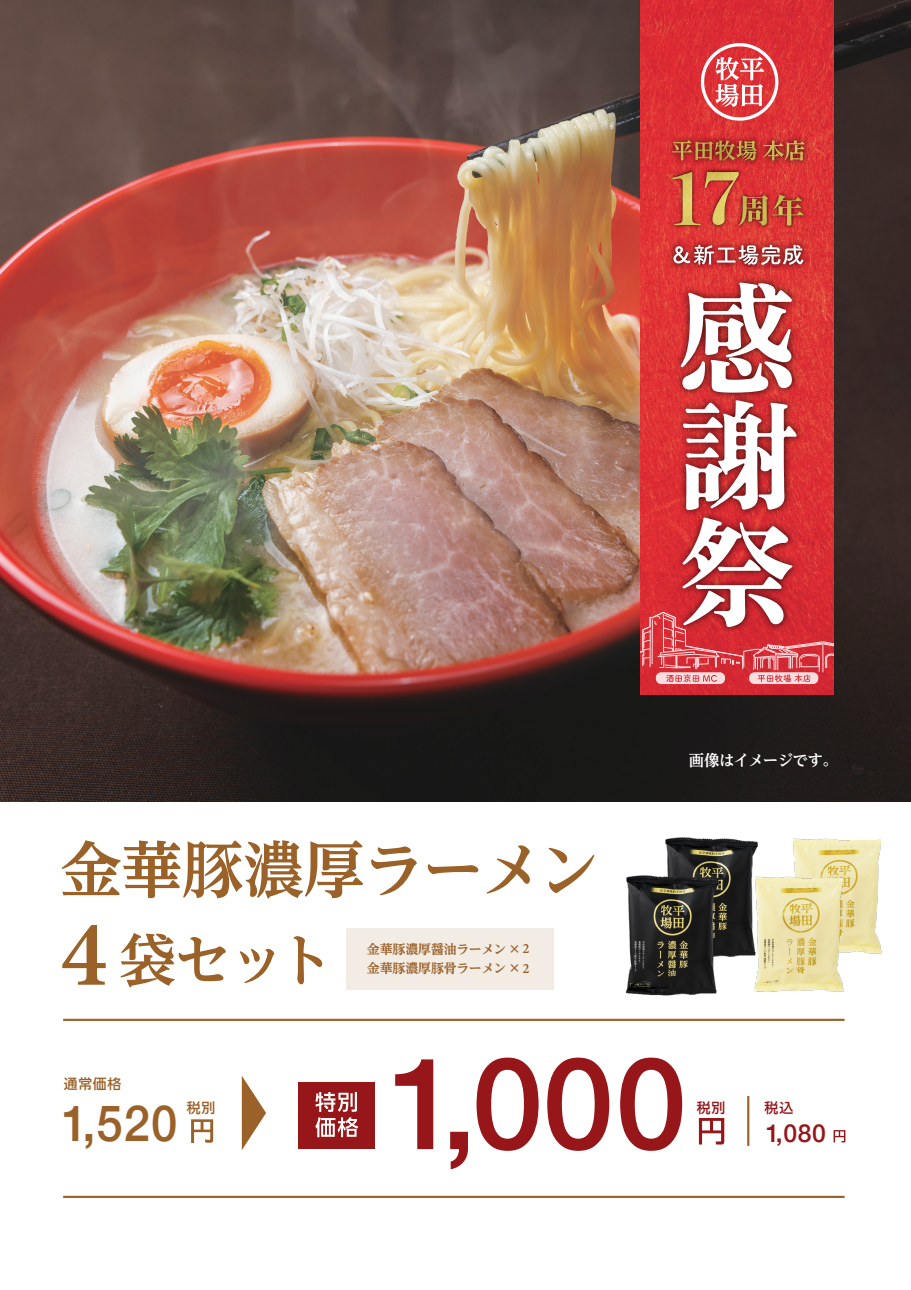
<style>
.page{position:relative;width:911px;height:1290px;background:#fff}
.page>*{position:absolute;margin:0;border:0;box-sizing:border-box;transform-origin:0 0}
.t1{font:500 128.12px "Helvetica Neue";color:#961619}
.t2{font:61.5px "BIZ UD Reimin Bold";letter-spacing:-.02em;color:#9a6128}
.t3{font:56.88px "BIZ UD Reimin Bold";color:#9a6128}
.t4{font:500 49.75px "Helvetica Neue";color:#9a6128;scale:.95 1}
.t5{font:500 24.75px "Helvetica Neue";color:#961619}
.t6{font:15.38px "BIZ UD Reimin Bold";letter-spacing:-.03em;color:#fff}
.t7{font:13.88px "BIZ UDP Shin Go Medium";letter-spacing:.06em;color:#9a6128}
.t8{font:13.88px "BIZ UDP Shin Go Medium";color:#961619}
.t9{font:13px/19.5px "BIZ UD Reimin Bold";letter-spacing:-.01em;color:#9a6128}
.s1{font-family:"Minion Pro";font-weight:600;font-size:94.75px}
.s2{font-family:"Minion Pro";font-weight:600;font-size:14.25px}
</style>
<div class="page">
<img style="left:0;top:0;width:911px;height:801px">
<img style="left:665px;top:837px;width:93px;height:120px">
<img style="left:793px;top:838px;width:89px;height:116px">
<hr style="left:63px;top:1019px;width:781px;height:2px;background:#9a6128">
<hr style="left:63px;top:1196px;width:781px;height:2px;background:#9a6128">
<img style="left:626px;top:863px;width:104px;height:133px">
<img style="left:746px;top:866px;width:109px;height:126px">
<hr style="left:747px;top:1096px;width:2px;height:50px;background:#9a6128">
<div style="left:298px;top:1082px;width:77px;height:66px;background:#961619"></div>
<svg style="left:315px;top:1092px;width:43px;height:45px"></svg>
<svg style="left:699px;top:1118px;width:25px;height:26px"></svg>
<svg style="left:833px;top:1130px;width:12px;height:12px"></svg>
<svg style="left:191px;top:1119px;width:22px;height:24px"></svg>
<svg style="left:242px;top:1076px;width:24px;height:74px"></svg>
<div style="left:346px;top:928px;width:207px;height:61px;background:#f3ece5"></div>
<img style="left:640px;top:0;width:193px;height:695px">
<img style="left:670px;top:274px;width:137px;height:243px">
<svg style="left:680px;top:283px;width:112px;height:110px"></svg>
<svg style="left:683px;top:400px;width:113px;height:110px"></svg>
<svg style="left:701px;top:43px;width:77px;height:78px"></svg>
<img style="left:663px;top:132px;width:150px;height:37px">
<svg style="left:672px;top:140px;width:84px;height:21px;background:#ae5533"></svg>
<svg style="left:763px;top:140px;width:41px;height:21px"></svg>
<img style="left:744px;top:189px;width:65px;height:42px">
<img style="left:667px;top:167px;width:77px;height:64px">
<svg style="left:672px;top:172px;width:131px;height:54px;background:#ce563c"></svg>
<img style="left:664px;top:236px;width:148px;height:38px">
<svg style="left:673px;top:245px;width:130px;height:20px"></svg>
<svg style="left:640px;top:517px;width:193px;height:167px;background:#d8595f"></svg>
<h2 class="t2" style="left:60px;top:838px;width:541px">金華豚濃厚ラーメン</h2>
<h3 class="t3" style="left:61px;top:931px;width:274px"><span class="s1">4</span> 袋セット</h3>
<p class="t9" style="left:367px;top:939px;width:164px">金華豚濃厚醤油ラーメン×<span class="s2">2</span>金華豚濃厚豚骨ラーメン×<span class="s2">2</span></p>
<p class="t6" style="left:689px;top:752px;width:150px">画像はイメージです。</p>
<p class="t7" style="left:64px;top:1077px;width:59px">通常価格</p>
<h3 class="t4" style="left:62px;top:1083px;width:123px">1,520</h3>
<h1 class="t1" style="left:388px;top:1000px;width:300px">1,000</h1>
<p class="t7" style="left:187px;top:1100px;width:30px">税別</p>
<p class="t8" style="left:696px;top:1100px;width:30px">税別</p>
<p class="t8" style="left:764px;top:1100px;width:30px">税込</p>
<h3 class="t5" style="left:765px;top:1113px;width:62px">1,080</h3>
</div>
